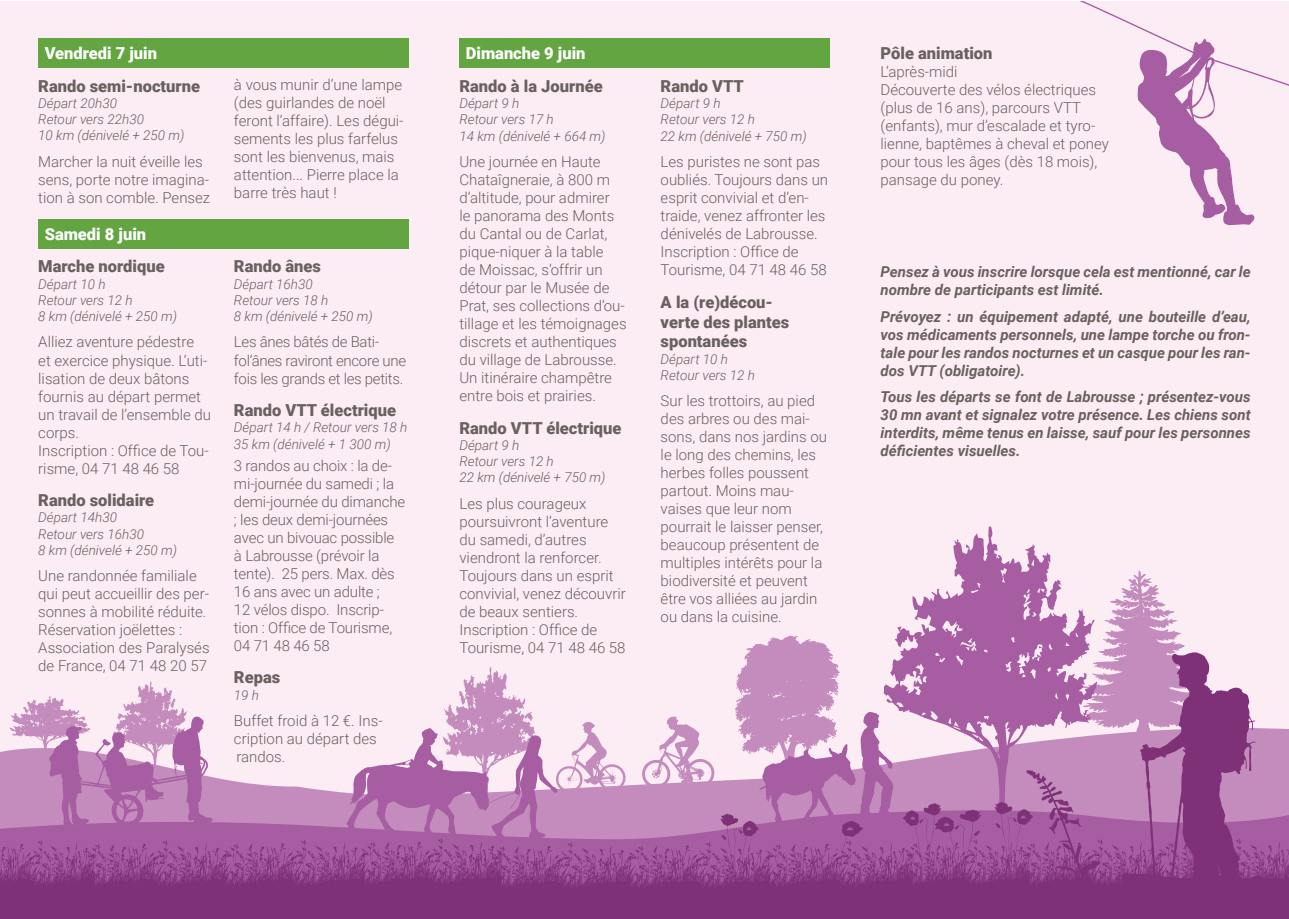
<style>
.page{position:relative;width:1289px;height:919px;background:#fff}
.page>*{position:absolute;margin:0;border:0;box-sizing:border-box;transform-origin:0 0}
.Titre_Rando{font:900 16.5px/19.8px "Roboto";color:#68615f}
.Jour{font:900 16.5px "Roboto";color:#fff}
.Texte_Rando{font:300 15px/18px "Roboto";color:#68615f}
.Texte_Rando-2{font:italic 700 15px/18px "Roboto";color:#68615f;text-align:justify}
.Texte_Rando-3{font:300 15px/18px "Roboto";letter-spacing:-.02em;color:#68615f}
.Infos_Rando{font:italic 300 13.5px "Roboto";color:#68615f}
</style>
<div class="page">
<div style="left:0;top:2px;width:1288px;height:916px;background:#fcedf4"></div>
<svg style="left:1020px;top:1px;width:268px;height:224px"></svg>
<svg style="left:953px;top:525px;width:98px;height:45px"></svg>
<svg style="left:0;top:570px;width:1289px;height:348px"></svg>
<div style="left:38px;top:38px;width:370px;height:30px;background:#62a541"></div>
<div style="left:38px;top:219px;width:370px;height:29px;background:#62a541"></div>
<div style="left:459px;top:38px;width:371px;height:30px;background:#62a541"></div>
<p class="Jour" style="left:45px;top:42px;width:114px">Vendredi 7 juin</p>
<p class="Titre_Rando" style="left:38px;top:75px;width:163px">Rando semi-nocturne</p>
<p class="Infos_Rando" style="left:38px;top:94px;width:80px">Départ 20h30</p>
<p class="Infos_Rando" style="left:38px;top:110px;width:107px">Retour vers 22h30</p>
<p class="Infos_Rando" style="left:38px;top:126px;width:148px">10 km (dénivelé + 250 m)</p>
<p class="Texte_Rando" style="left:38px;top:152px;width:173px">Marcher la nuit éveille les sens, porte notre imagina&shy;tion à son comble. Pensez</p>
<p class="Jour" style="left:45px;top:222px;width:103px">Samedi 8 juin</p>
<p class="Titre_Rando" style="left:38px;top:256px;width:128px">Marche nordique</p>
<p class="Infos_Rando" style="left:38px;top:274px;width:69px">Départ 10 h</p>
<p class="Infos_Rando" style="left:38px;top:290px;width:96px">Retour vers 12 h</p>
<p class="Infos_Rando" style="left:38px;top:307px;width:140px">8 km (dénivelé + 250 m)</p>
<p class="Texte_Rando" style="left:38px;top:332px;width:174px">Alliez aventure pédestre<br>et exercice physique. L’uti&shy;lisation de deux bâtons fournis au départ permet un travail de l’ensemble du corps.<br>Inscription : Office de Tou&shy;risme, 04 71 48 46 58</p>
<p class="Titre_Rando" style="left:38px;top:489px;width:117px">Rando solidaire</p>
<p class="Infos_Rando" style="left:38px;top:508px;width:80px">Départ 14h30</p>
<p class="Infos_Rando" style="left:38px;top:524px;width:107px">Retour vers 16h30</p>
<p class="Infos_Rando" style="left:38px;top:540px;width:140px">8 km (dénivelé + 250 m)</p>
<p class="Texte_Rando" style="left:38px;top:566px;width:173px">Une randonnée familiale qui peut accueillir des per&shy;sonnes à mobilité réduite.<br>Réservation joëlettes :<br>Association des Paralysés de France, 04 71 48 20 57</p>
<p class="Texte_Rando" style="left:234px;top:75px;width:171px">à vous munir d’une lampe (des guirlandes de noël feront l’affaire). Les dégui&shy;sements les plus farfelus sont les bienvenus, mais attention... Pierre place la barre très haut !</p>
<p class="Titre_Rando" style="left:234px;top:256px;width:88px">Rando ânes</p>
<p class="Infos_Rando" style="left:234px;top:274px;width:80px">Départ 16h30</p>
<p class="Infos_Rando" style="left:234px;top:290px;width:96px">Retour vers 18 h</p>
<p class="Infos_Rando" style="left:234px;top:307px;width:140px">8 km (dénivelé + 250 m)</p>
<p class="Texte_Rando-3" style="left:234px;top:332px;width:174px">Les ânes bâtés de Bati&shy;fol’ânes raviront encore une fois les grands et les petits.</p>
<p class="Titre_Rando" style="left:234px;top:399px;width:164px">Rando VTT électrique</p>
<p class="Infos_Rando" style="left:234px;top:418px;width:175px">Départ 14 h / Retour vers 18 h</p>
<p class="Infos_Rando" style="left:234px;top:434px;width:158px">35 km (dénivelé + 1 300 m)</p>
<p class="Texte_Rando" style="left:234px;top:456px;width:173px">3 randos au choix : la de&shy;mi-journée du samedi ; la demi-journée du dimanche ; les deux demi-journées avec un bivouac possible à Labrousse (prévoir la tente). 25 pers. Max. dès<br>16 ans avec un adulte ;<br>12 vélos dispo. Inscrip&shy;tion : Office de Tourisme,<br>04 71 48 46 58</p>
<p class="Titre_Rando" style="left:234px;top:667px;width:48px">Repas</p>
<p class="Infos_Rando" style="left:234px;top:685px;width:27px">19 h</p>
<p class="Texte_Rando" style="left:234px;top:711px;width:150px">Buffet froid à 12 €. Ins&shy;cription au départ des randos.</p>
<p class="Jour" style="left:466px;top:42px;width:121px">Dimanche 9 juin</p>
<p class="Titre_Rando" style="left:459px;top:76px;width:145px">Rando à la Journée</p>
<p class="Infos_Rando" style="left:459px;top:94px;width:62px">Départ 9 h</p>
<p class="Infos_Rando" style="left:459px;top:110px;width:96px">Retour vers 17 h</p>
<p class="Infos_Rando" style="left:459px;top:126px;width:148px">14 km (dénivelé + 664 m)</p>
<p class="Texte_Rando" style="left:459px;top:152px;width:169px">Une journée en Haute<br>Chataîgneraie, à 800 m d’altitude, pour admirer<br>le panorama des Monts du Cantal ou de Carlat, pique-niquer à la table<br>de Moissac, s’offrir un détour par le Musée de<br>Prat, ses collections d’ou&shy;tillage et les témoignages discrets et authentiques du village de Labrousse.<br>Un itinéraire champêtre entre bois et prairies.</p>
<p class="Titre_Rando" style="left:459px;top:417px;width:164px">Rando VTT électrique</p>
<p class="Infos_Rando" style="left:459px;top:436px;width:62px">Départ 9 h</p>
<p class="Infos_Rando" style="left:459px;top:452px;width:96px">Retour vers 12 h</p>
<p class="Infos_Rando" style="left:459px;top:468px;width:148px">22 km (dénivelé + 750 m)</p>
<p class="Texte_Rando" style="left:459px;top:494px;width:168px">Les plus courageux poursuivront l’aventure du samedi, d’autres viendront la renforcer.<br>Toujours dans un esprit convivial, venez découvrir de beaux sentiers.</p>
<p class="Texte_Rando" style="left:459px;top:620px;width:168px">Inscription : Office de<br>Tourisme, 04 71 48 46 58</p>
<p class="Titre_Rando" style="left:660px;top:76px;width:85px">Rando VTT</p>
<p class="Infos_Rando" style="left:660px;top:94px;width:62px">Départ 9 h</p>
<p class="Infos_Rando" style="left:660px;top:110px;width:96px">Retour vers 12 h</p>
<p class="Infos_Rando" style="left:660px;top:126px;width:148px">22 km (dénivelé + 750 m)</p>
<p class="Texte_Rando" style="left:660px;top:152px;width:169px">Les puristes ne sont pas oubliés. Toujours dans un esprit convivial et d’en&shy;traide, venez affronter les dénivelés de Labrousse.</p>
<p class="Texte_Rando" style="left:660px;top:242px;width:168px">Inscription : Office de<br>Tourisme, 04 71 48 46 58</p>
<p class="Titre_Rando" style="left:660px;top:291px;width:130px">A la (re)décou&shy;verte des plantes spontanées</p>
<p class="Infos_Rando" style="left:660px;top:349px;width:69px">Départ 10 h</p>
<p class="Infos_Rando" style="left:660px;top:365px;width:96px">Retour vers 12 h</p>
<p class="Texte_Rando" style="left:660px;top:391px;width:168px">Sur les trottoirs, au pied des arbres ou des mai&shy;sons, dans nos jardins ou le long des chemins, les herbes folles poussent partout. Moins mau&shy;vaises que leur nom pourrait le laisser penser, beaucoup présentent de multiples intérêts pour la biodiversité et peuvent être vos alliées au jardin ou dans la cuisine.</p>
<p class="Titre_Rando" style="left:880px;top:43px;width:113px">Pôle animation</p>
<p class="Texte_Rando" style="left:880px;top:62px;width:78px">L’après-midi</p>
<p class="Texte_Rando" style="left:880px;top:80px;width:230px">Découverte des vélos électriques (plus de 16 ans), parcours VTT (enfants), mur d’escalade et tyro&shy;lienne, baptêmes à cheval et poney pour tous les âges (dès 18 mois), pansage du poney.</p>
<p class="Texte_Rando-2" style="left:880px;top:262px;width:371px">Pensez à vous inscrire lorsque cela est mentionné, car le nombre de participants est limité.</p>
<p class="Texte_Rando-2" style="left:880px;top:307px;width:371px">Prévoyez : un équipement adapté, une bouteille d’eau, vos médicaments personnels, une lampe torche ou fron&shy;tale pour les randos nocturnes et un casque pour les ran&shy;dos VTT (obligatoire).</p>
<p class="Texte_Rando-2" style="left:880px;top:387px;width:371px">Tous les départs se font de Labrousse ; présentez-vous 30 mn avant et signalez votre présence. Les chiens sont interdits, même tenus en laisse, sauf pour les personnes déficientes visuelles.</p>
</div>
